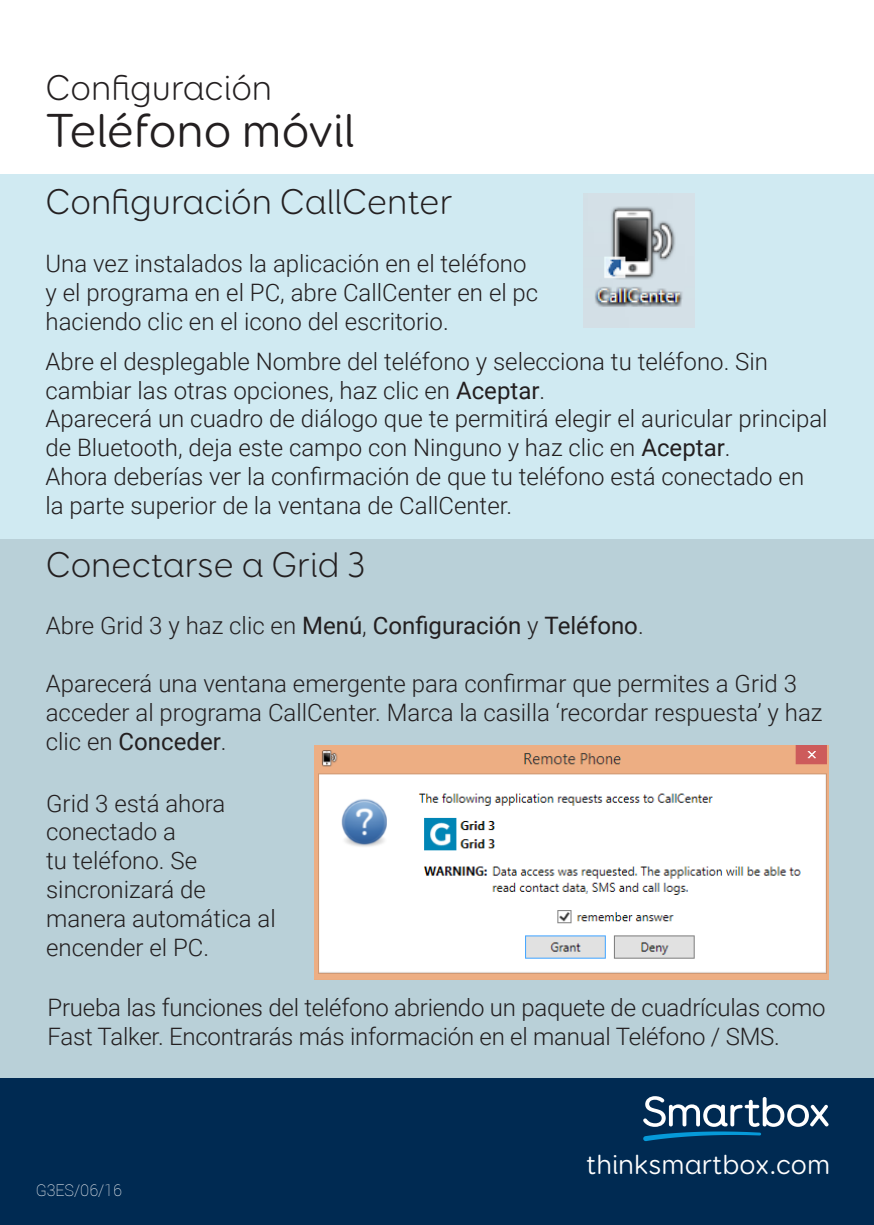
<style>
.page{position:relative;width:874px;height:1225px;background:#fff}
.page>*{position:absolute;margin:0;border:0;box-sizing:border-box;transform-origin:0 0}
.t1{font:48px "Booster Next FY";color:#231f20}
.Paragraph_Style_2{font:300 36px "Booster Next FY";color:#231f20}
.Para{font:300 36px "Booster Next FY";color:#231f20}
.t2{font:28px "Booster Next FY";color:#fff}
.Para-2{font:300 24px/28.8px "Roboto";color:#231f20}
.Para-3{font:24px "Roboto";color:#231f20}
.Para-4{font:100 16px "Roboto";color:#fff}
.s1{font-weight:400}
.s2{font-weight:300}
</style>
<div class="page">
<div style="left:0;top:539px;width:873px;height:539px;background:#b9d0d8"></div>
<div style="left:0;top:174px;width:873px;height:365px;background:#d0eaf2"></div>
<div style="left:0;top:1078px;width:873px;height:147px;background:#002a52"></div>
<svg style="left:643px;top:1096px;width:185px;height:45px"></svg>
<img style="left:314px;top:746px;width:513px;height:233px">
<img style="left:583px;top:194px;width:111px;height:133px">
<p class="Paragraph_Style_2" style="left:46px;top:66px;width:228px">Configuración</p>
<p class="t1" style="left:45px;top:101px;width:310px">Teléfono móvil</p>
<p class="Paragraph_Style_2" style="left:45px;top:180px;width:408px">Configuración CallCenter</p>
<p class="Para-2" style="left:45px;top:248px;width:494px">Una vez instalados la aplicación en el teléfono y el programa en el PC, abre CallCenter en el pc haciendo clic en el icono del escritorio.</p>
<p class="Para-2" style="left:45px;top:346px;width:723px">Abre el desplegable Nombre del teléfono y selecciona tu teléfono. Sin cambiar las otras opciones, haz clic en <span class="s1">Aceptar</span>.</p>
<p class="Para-2" style="left:45px;top:403px;width:783px">Aparecerá un cuadro de diálogo que te permitirá elegir el auricular principal de Bluetooth, deja este campo con Ninguno y haz clic en <span class="s1">Aceptar</span>.</p>
<p class="Para-2" style="left:45px;top:461px;width:759px">Ahora deberías ver la confirmación de que tu teléfono está conectado en la parte superior de la ventana de CallCenter.</p>
<p class="Para" style="left:46px;top:543px;width:321px">Conectarse a Grid 3</p>
<p class="Para-3" style="left:46px;top:609px;width:599px"><span class="s2">Abre Grid 3 y haz clic en</span> Menú<span class="s2">,</span> Configuración <span class="s2">y</span> Teléfono<span class="s2">.</span></p>
<p class="Para-2" style="left:46px;top:668px;width:778px">Aparecerá una ventana emergente para confirmar que permites a Grid 3 acceder al programa CallCenter. Marca la casilla ‘recordar respuesta’ y haz clic en <span class="s1">Conceder</span>.</p>
<p class="Para-2" style="left:46px;top:787px;width:231px">Grid 3 está ahora conectado a<br>tu teléfono. Se sincronizará de manera automática al encender el PC.</p>
<p class="Para-2" style="left:48px;top:992px;width:779px">Prueba las funciones del teléfono abriendo un paquete de cuadrículas como<br>Fast Talker. Encontrarás más información en el manual Teléfono / SMS.</p>
<p class="Para-4" style="left:36px;top:1179px;width:87px">G3ES/06/16</p>
<p class="t2" style="left:586px;top:1147px;width:245px">thinksmartbox.com</p>
</div>
